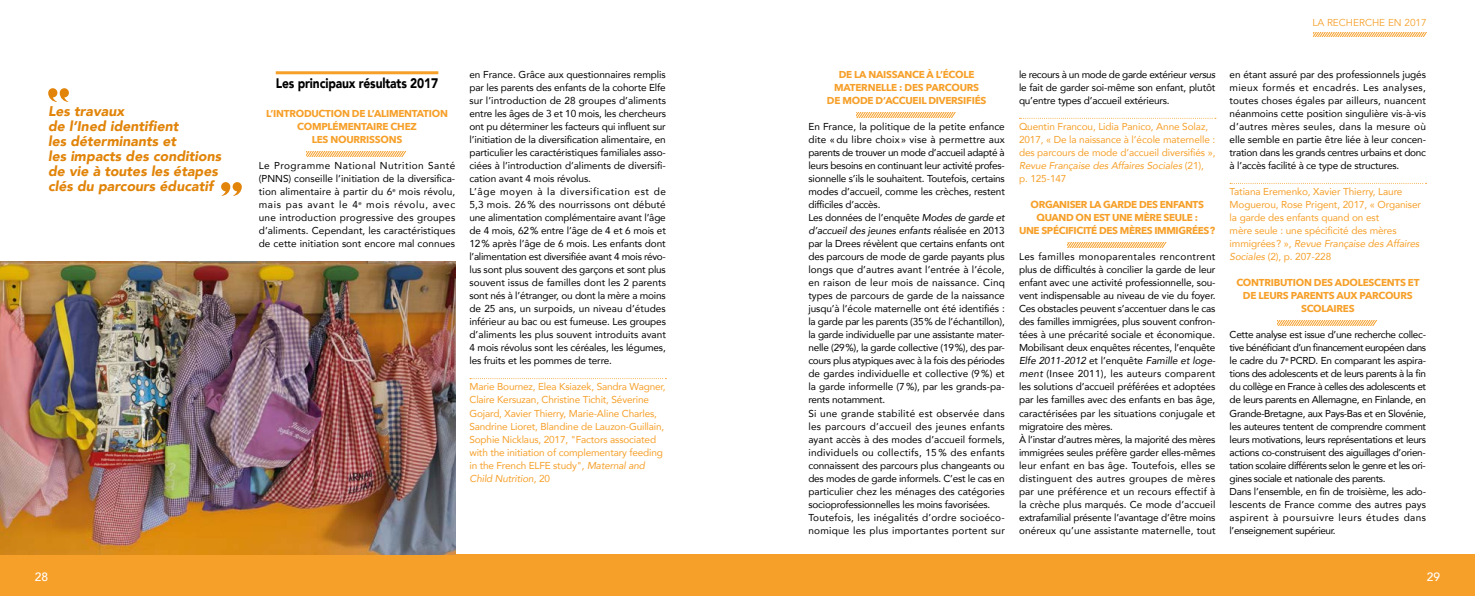
<style>
.page{position:relative;width:1475px;height:596px;background:#fff}
.page>*{position:absolute;margin:0;border:0;box-sizing:border-box;transform-origin:0 0}
.t1{font:italic 900 14px/15px "Avenir";color:#e18409}
.t2{font:900 13.8px "Avenir";letter-spacing:-.01em;color:#000;scale:.87 1}
.t3{font:500 12px "Avenir";color:#fff}
.t4{font:10px/13px "Avenir";letter-spacing:-.015em;color:#000;text-align:justify}
.t5{font:10px/13px "Avenir";letter-spacing:-.015em;color:#f6a02a}
.t6{font:10px/13px "Avenir";letter-spacing:-.035em;color:#000}
.t7{font:700 10px/13px "Avenir Next";letter-spacing:-.025em;color:#f6a02a;text-align:center}
.t8{font:10px "Avenir";color:#f6a02a}
.s1{font-style:italic}
</style>
<div class="page">
<hr style="left:276px;top:71px;width:162px;height:3px;background:#f6a02a">
<svg style="left:307px;top:151px;width:100px;height:5px"></svg>
<svg style="left:470px;top:378px;width:196px;height:1px"></svg>
<div style="left:0;top:553px;width:1474px;height:42px;background:#f6a02a"></div>
<img style="left:0;top:261px;width:455px;height:292px">
<svg style="left:48px;top:88px;width:21px;height:14px"></svg>
<svg style="left:221px;top:182px;width:21px;height:14px"></svg>
<svg style="left:856px;top:112px;width:100px;height:5px"></svg>
<svg style="left:1019px;top:118px;width:196px;height:1px"></svg>
<svg style="left:1067px;top:242px;width:100px;height:5px"></svg>
<svg style="left:1229px;top:183px;width:197px;height:1px"></svg>
<svg style="left:1277px;top:320px;width:100px;height:5px"></svg>
<svg style="left:1313px;top:32px;width:114px;height:5px"></svg>
<h1 class="t1" style="left:48px;top:103px;width:175px">Les travaux<br>de l’Ined identifient<br>les déterminants et<br>les impacts des conditions de vie à toutes les étapes clés du parcours éducatif</h1>
<p class="t3" style="left:35px;top:566px;width:15px">28</p>
<h2 class="t2" style="left:276px;top:72px;width:188px">Les principaux résultats 2017</h2>
<p class="t7" style="left:266px;top:107px;width:183px">L’INTRODUCTION DE L’ALIMENTATION<br>COMPLÉMENTAIRE CHEZ<br>LES NOURRISSONS</p>
<p class="t4" style="left:259px;top:159px;width:198px">Le Programme National Nutrition Santé (PNNS) conseille l’initiation de la diversifica&shy;tion alimentaire à partir du 6<sup>e</sup> mois révolu, mais pas avant le 4<sup>e</sup> mois révolu, avec une introduction progressive des groupes d’aliments. Cependant, les caractéristiques de cette initiation sont encore mal connues</p>
<p class="t4" style="left:469px;top:68px;width:198px;text-align:left">en France. Grâce aux questionnaires remplis par les parents des enfants de la cohorte Elfe sur l’introduction de 28 groupes d’aliments entre les âges de 3 et 10 mois, les chercheurs ont pu déterminer les facteurs qui influent sur l’initiation de la diversification alimentaire, en particulier les caractéristiques familiales asso&shy;ciées à l’introduction d’aliments de diversifi&shy;cation avant 4 mois révolus.<br>L’âge moyen à la diversification est de 5,3 mois. 26 % des nourrissons ont débuté une alimentation complémentaire avant l’âge de 4 mois, 62% entre l’âge de 4 et 6 mois et 12% après l’âge de 6 mois. Les enfants dont l’alimentation est diversifiée avant 4 mois révo&shy;lus sont plus souvent des garçons et sont plus souvent issus de familles dont les 2 parents sont nés à l’étranger, ou dont la mère a moins de 25 ans, un surpoids, un niveau d’études inférieur au bac ou est fumeuse. Les groupes d’aliments les plus souvent introduits avant 4 mois révolus sont les céréales, les légumes, les fruits et les pommes de terre.</p>
<p class="t5" style="left:469px;top:380px;width:198px">Marie Bournez, Elea Ksiazek, Sandra Wagner, Claire Kersuzan, Christine Tichit, Séverine Gojard, Xavier Thierry, Marie-Aline Charles, Sandrine Lioret, Blandine de Lauzon-Guillain, Sophie Nicklaus, 2017, "Factors associated with the initiation of complementary feeding in the French ELFE study", <span class="s1">Maternal and Child Nutrition</span>, 20</p>
<p class="t8" style="left:1312px;top:17px;width:116px">LA RECHERCHE EN 2017</p>
<p class="t7" style="left:826px;top:68px;width:161px">DE LA NAISSANCE À L’ÉCOLE<br>MATERNELLE : DES PARCOURS<br>DE MODE D’ACCUEIL DIVERSIFIÉS</p>
<p class="t4" style="left:808px;top:120px;width:198px;text-align:left">En France, la politique de la petite enfance dite «du libre choix » vise à permettre aux parents de trouver un mode d’accueil adapté à leurs besoins en continuant leur activité profes&shy;sionnelle s’ils le souhaitent. Toutefois, certains modes d’accueil, comme les crèches, restent difficiles d’accès.<br>Les données de l’enquête <span class="s1">Modes de garde et d’accueil des jeunes enfants</span> réalisée en 2013 par la Drees révèlent que certains enfants ont des parcours de mode de garde payants plus longs que d’autres avant l’entrée à l’école, en raison de leur mois de naissance. Cinq types de parcours de garde de la naissance jusqu’à l’école maternelle ont été identifiés : la garde par les parents (35% de l’échantillon), la garde individuelle par une assistante mater&shy;nelle (29%), la garde collective (19%), des par&shy;cours plus atypiques avec à la fois des périodes de gardes individuelle et collective (9 %) et la garde informelle (7%), par les grands-pa&shy;rents notamment.<br>Si une grande stabilité est observée dans les parcours d’accueil des jeunes enfants ayant accès à des modes d’accueil formels, individuels ou collectifs, 15 % des enfants connaissent des parcours plus changeants ou des modes de garde informels. C’est le cas en particulier chez les ménages des catégories socioprofessionnelles les moins favorisées.<br>Toutefois, les inégalités d’ordre socioéco&shy;nomique les plus importantes portent sur</p>
<p class="t4" style="left:1018px;top:68px;width:198px">le recours à un mode de garde extérieur <span class="s1">versus </span>le fait de garder soi-même son enfant, plutôt qu’entre types d’accueil extérieurs.</p>
<p class="t5" style="left:1018px;top:120px;width:198px">Quentin Francou, Lidia Panico, Anne Solaz, 2017, « De la naissance à l’école maternelle : des parcours de mode d’accueil diversifiés », <span class="s1">Revue Française des Affaires Sociales</span> (21),<br>p. 125-147</p>
<p class="t7" style="left:1018px;top:198px;width:198px">ORGANISER LA GARDE DES ENFANTS<br>QUAND ON EST UNE MÈRE SEULE :<br>UNE SPÉCIFICITÉ DES MÈRES IMMIGRÉES?</p>
<p class="t4" style="left:1018px;top:250px;width:198px;text-align:left">Les familles monoparentales rencontrent plus de difficultés à concilier la garde de leur enfant avec une activité professionnelle, sou&shy;vent indispensable au niveau de vie du foyer.<br>Ces obstacles peuvent s’accentuer dans le cas des familles immigrées, plus souvent confron&shy;tées à une précarité sociale et économique.<br>Mobilisant deux enquêtes récentes, l’enquête <span class="s1">Elfe 2011-2012</span> et l’enquête <span class="s1">Famille et loge&shy;ment</span> (Insee 2011), les auteurs comparent les solutions d’accueil préférées et adoptées par les familles avec des enfants en bas âge, caractérisées par les situations conjugale et migratoire des mères.<br>À l’instar d’autres mères, la majorité des mères immigrées seules préfère garder elles‑mêmes leur enfant en bas âge. Toutefois, elles se distinguent des autres groupes de mères par une préférence et un recours effectif à la crèche plus marqués. Ce mode d’accueil extrafamilial présente l’avantage d’être moins onéreux qu’une assistante maternelle, tout</p>
<p class="t4" style="left:1229px;top:68px;width:198px">en étant assuré par des professionnels jugés mieux formés et encadrés. Les analyses, toutes choses égales par ailleurs, nuancent néanmoins cette position singulière vis‑à‑vis d’autres mères seules, dans la mesure où elle semble en partie être liée à leur concen&shy;tration dans les grands centres urbains et donc à l’accès facilité à ce type de structures.</p>
<p class="t5" style="left:1229px;top:185px;width:193px">Tatiana Eremenko, Xavier Thierry, Laure Moguerou, Rose Prigent, 2017, « Organiser la garde des enfants quand on est<br>mère seule : une spécificité des mères immigrées? », <span class="s1">Revue Française des Affaires Sociales</span> (2), p. 207-228</p>
<p class="t7" style="left:1236px;top:276px;width:185px">CONTRIBUTION DES ADOLESCENTS ET<br>DE LEURS PARENTS AUX PARCOURS<br>SCOLAIRES</p>
<p class="t6" style="left:1229px;top:328px;width:198px">Cette analyse est issue d’une recherche collec&shy;tive bénéficiant d’un financement européen dans le cadre du 7<sup>e</sup> PCRD. En comparant les aspira&shy;tions des adolescents et de leurs parents à la fin du collège en France à celles des adolescents et de leurs parents en Allemagne, en Finlande, en Grande-Bretagne, aux Pays-Bas et en Slovénie, les auteures tentent de comprendre comment leurs motivations, leurs représentations et leurs actions co-construisent des aiguillages d’orien&shy;tation scolaire différents selon le genre et les ori&shy;gines sociale et nationale des parents.<br>Dans l’ensemble, en fin de troisième, les ado&shy;lescents de France comme des autres pays aspirent à poursuivre leurs études dans l’enseignement supérieur.</p>
<p class="t3" style="left:1426px;top:566px;width:15px">29</p>
</div>
